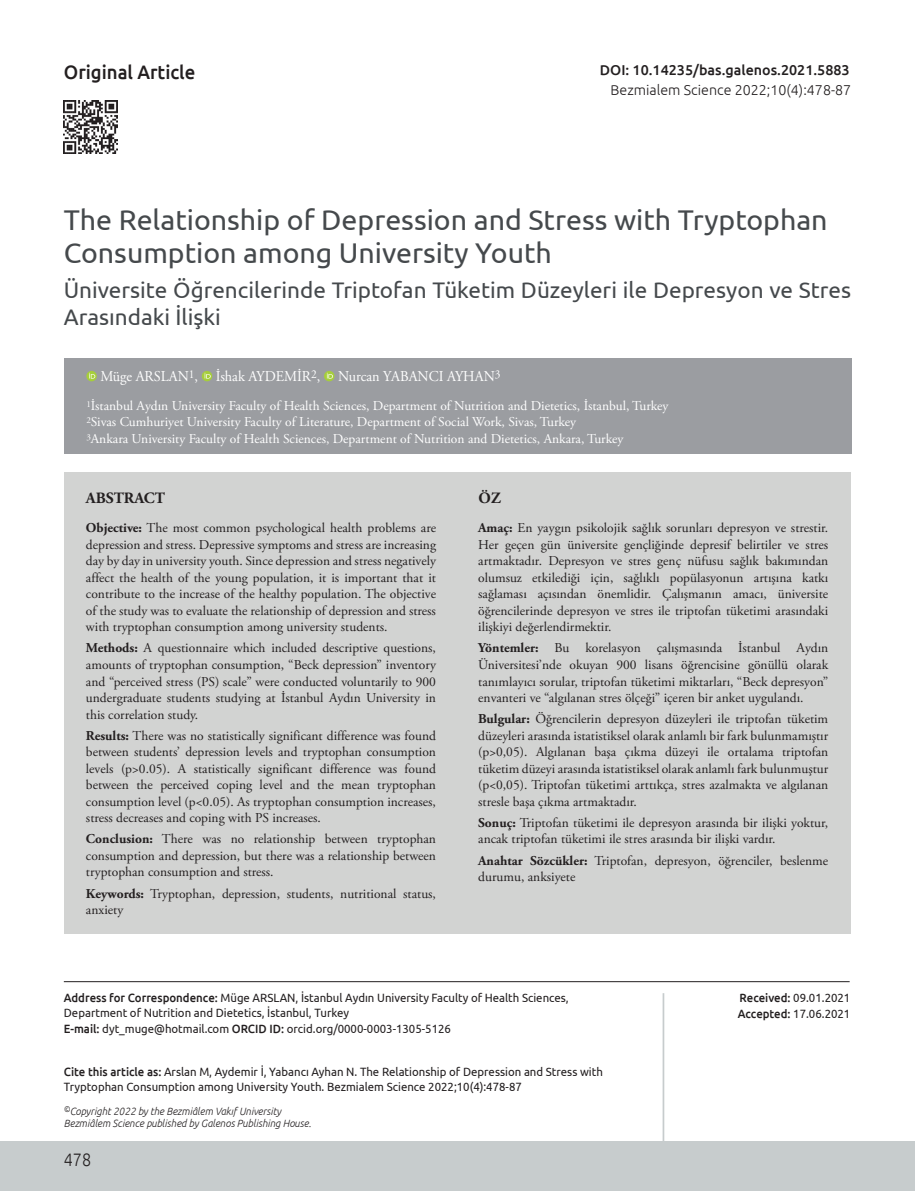
<style>
.page{position:relative;width:915px;height:1191px;background:#fff}
.page>*{position:absolute;margin:0;border:0;box-sizing:border-box;transform-origin:0 0}
.BASLIK{font:28.5px/33px "Ubuntu";color:#45494c}
._2__BASLIK{font:22.5px/27px "Ubuntu";color:#45494c}
.t1{font:500 19.5px "Ubuntu";color:#231f20;scale:.95 1}
.t2{font:300 18px "Ubuntu";color:#231f20;scale:.9 1}
.OZET{font:700 15.75px "Adobe Garamond Pro";color:#231f20}
.YAZARLAR{font:15px "Adobe Garamond Pro";color:#fff;scale:.95 1}
.DOİ{font:500 14.25px "Ubuntu";color:#231f20}
.SAYFA_ARA{font:300 14.25px "Ubuntu";color:#231f20}
.OZET-2{font:13.5px/16.5px "Adobe Garamond Pro";color:#231f20;text-align:justify}
.KURUM{font:13.5px "Adobe Garamond Pro";color:#fff}
.CITE_AS{font:12px/15px "Ubuntu";color:#231f20;scale:.95 1}
.t3{font:italic 300 10.5px/12px "Ubuntu";color:#231f20;scale:.95 1}
.s1{font-weight:700}
.s2{font-weight:500}
</style>
<div class="page">
<div style="left:0;top:1141px;width:914px;height:50px;background:#c7cccd"></div>
<div style="left:64px;top:359px;width:786px;height:95px;background:#9b9da1"></div>
<div style="left:64px;top:472px;width:786px;height:461px;background:#d2d3d2"></div>
<svg style="left:86px;top:371px;width:11px;height:10px"></svg>
<svg style="left:89px;top:373px;width:6px;height:5px"></svg>
<svg style="left:202px;top:371px;width:10px;height:10px"></svg>
<svg style="left:204px;top:373px;width:7px;height:5px"></svg>
<svg style="left:324px;top:371px;width:10px;height:10px"></svg>
<svg style="left:327px;top:373px;width:6px;height:5px"></svg>
<hr style="left:64px;top:981px;width:785px;height:1px;background:#231f20">
<img style="left:64px;top:100px;width:53px;height:54px">
<hr style="left:662px;top:993px;width:2px;height:148px;background:#c7cccd">
<p class="t1" style="left:64px;top:60px;width:140px">Original Article</p>
<p class="DOİ" style="left:599px;top:61px;width:251px">DOI: 10.14235/bas.galenos.2021.5883</p>
<p class="SAYFA_ARA" style="left:610px;top:81px;width:242px">Bezmialem Science 2022;10(4):478-87</p>
<p class="BASLIK" style="left:64px;top:202px;width:765px">The Relationship of Depression and Stress with Tryptophan<br>Consumption among University Youth</p>
<p class="_2__BASLIK" style="left:64px;top:276px;width:788px">Üniversite Öğrencilerinde Triptofan Tüketim Düzeyleri ile Depresyon ve Stres<br>Arasındaki İlişki</p>
<p class="YAZARLAR" style="left:100px;top:367px;width:422px">Müge ARSLAN<sup>1</sup>, İshak AYDEMİR<sup>2</sup>, Nurcan YABANCI AYHAN<sup>3</sup></p>
<p class="KURUM" style="left:86px;top:397px;width:583px"><sup>1</sup>İstanbul Aydın University Faculty of Health Sciences, Department of Nutrition and Dietetics, İstanbul, Turkey</p>
<p class="KURUM" style="left:86px;top:414px;width:491px"><sup>2</sup>Sivas Cumhuriyet University Faculty of Literature, Department of Social Work, Sivas, Turkey</p>
<p class="KURUM" style="left:86px;top:430px;width:538px"><sup>3</sup>Ankara University Faculty of Health Sciences, Department of Nutrition and Dietetics, Ankara, Turkey</p>
<p class="OZET" style="left:86px;top:488px;width:80px">ABSTRACT</p>
<p class="OZET" style="left:478px;top:488px;width:24px">ÖZ</p>
<p class="OZET-2" style="left:86px;top:520px;width:351px"><span class="s1">Objective:</span> The most common psychological health problems are depression and stress. Depressive symptoms and stress are increasing day by day in university youth. Since depression and stress negatively affect the health of the young population, it is important that it contribute to the increase of the healthy population. The objective of the study was to evaluate the relationship of depression and stress with tryptophan consumption among university students.</p>
<p class="OZET-2" style="left:86px;top:640px;width:351px"><span class="s1">Methods:</span> A questionnaire which included descriptive questions, amounts of tryptophan consumption, “Beck depression” inventory and “perceived stress (PS) scale” were conducted voluntarily to 900 undergraduate students studying at İstanbul Aydın University in this correlation study.</p>
<p class="OZET-2" style="left:86px;top:727px;width:351px"><span class="s1">Results:</span> There was no statistically significant difference was found between students’ depression levels and tryptophan consumption levels (p&gt;0.05). A statistically significant difference was found between the perceived coping level and the mean tryptophan consumption level (p&lt;0.05). As tryptophan consumption increases, stress decreases and coping with PS increases.</p>
<p class="OZET-2" style="left:86px;top:831px;width:351px"><span class="s1">Conclusion:</span> There was no relationship between tryptophan consumption and depression, but there was a relationship between tryptophan consumption and stress.</p>
<p class="OZET-2" style="left:86px;top:885px;width:351px"><span class="s1">Keywords:</span> Tryptophan, depression, students, nutritional status, anxiety</p>
<p class="OZET-2" style="left:478px;top:520px;width:351px"><span class="s1">Amaç:</span> En yaygın psikolojik sağlık sorunları depresyon ve strestir.<br>Her geçen gün üniversite gençliğinde depresif belirtiler ve stres artmaktadır. Depresyon ve stres genç nüfusu sağlık bakımından olumsuz etkilediği için, sağlıklı popülasyonun artışına katkı sağlaması açısından önemlidir. Çalışmanın amacı, üniversite öğrencilerinde depresyon ve stres ile triptofan tüketimi arasındaki ilişkiyi değerlendirmektir.</p>
<p class="OZET-2" style="left:478px;top:640px;width:351px"><span class="s1">Yöntemler:</span> Bu korelasyon çalışmasında İstanbul Aydın Üniversitesi’nde okuyan 900 lisans öğrencisine gönüllü olarak tanımlayıcı sorular, triptofan tüketimi miktarları, “Beck depresyon” envanteri ve “algılanan stres ölçeği” içeren bir anket uygulandı.</p>
<p class="OZET-2" style="left:478px;top:711px;width:351px"><span class="s1">Bulgular:</span> Öğrencilerin depresyon düzeyleri ile triptofan tüketim düzeyleri arasında istatistiksel olarak anlamlı bir fark bulunmamıştır (p&gt;0,05). Algılanan başa çıkma düzeyi ile ortalama triptofan tüketim düzeyi arasında istatistiksel olarak anlamlı fark bulunmuştur (p&lt;0,05). Triptofan tüketimi arttıkça, stres azalmakta ve algılanan stresle başa çıkma artmaktadır.</p>
<p class="OZET-2" style="left:478px;top:815px;width:351px"><span class="s1">Sonuç:</span> Triptofan tüketimi ile depresyon arasında bir ilişki yoktur, ancak triptofan tüketimi ile stres arasında bir ilişki vardır.</p>
<p class="OZET-2" style="left:478px;top:852px;width:351px"><span class="s1">Anahtar Sözcükler:</span> Triptofan, depresyon, öğrenciler, beslenme durumu, anksiyete</p>
<p class="CITE_AS" style="left:64px;top:990px;width:533px"><span class="s2">Address for Correspondence:</span> Müge ARSLAN, İstanbul Aydın University Faculty of Health Sciences,<br>Department of Nutrition and Dietetics, İstanbul, Turkey</p>
<p class="CITE_AS" style="left:64px;top:1021px;width:409px"><span class="s2">E-mail:</span> dyt_muge@hotmail.com <span class="s2">ORCID ID:</span> orcid.org/0000-0003-1305-5126</p>
<p class="CITE_AS" style="left:64px;top:1064px;width:569px"><span class="s2">Cite this article as:</span> Arslan M, Aydemir İ, Yabancı Ayhan N. The Relationship of Depression and Stress with<br>Tryptophan Consumption among University Youth. Bezmialem Science 2022;10(4):478-87</p>
<p class="t3" style="left:64px;top:1105px;width:262px"><sup>©</sup>Copyright 2022 by the Bezmiâlem Vakıf University<br>Bezmiâlem Science published by Galenos Publishing House.</p>
<h3 class="t2" style="left:64px;top:1148px;width:32px">478</h3>
<p class="CITE_AS" style="left:739px;top:990px;width:118px"><span class="s2">Received:</span> 09.01.2021</p>
<p class="CITE_AS" style="left:737px;top:1006px;width:120px"><span class="s2">Accepted:</span> 17.06.2021</p>
</div>
